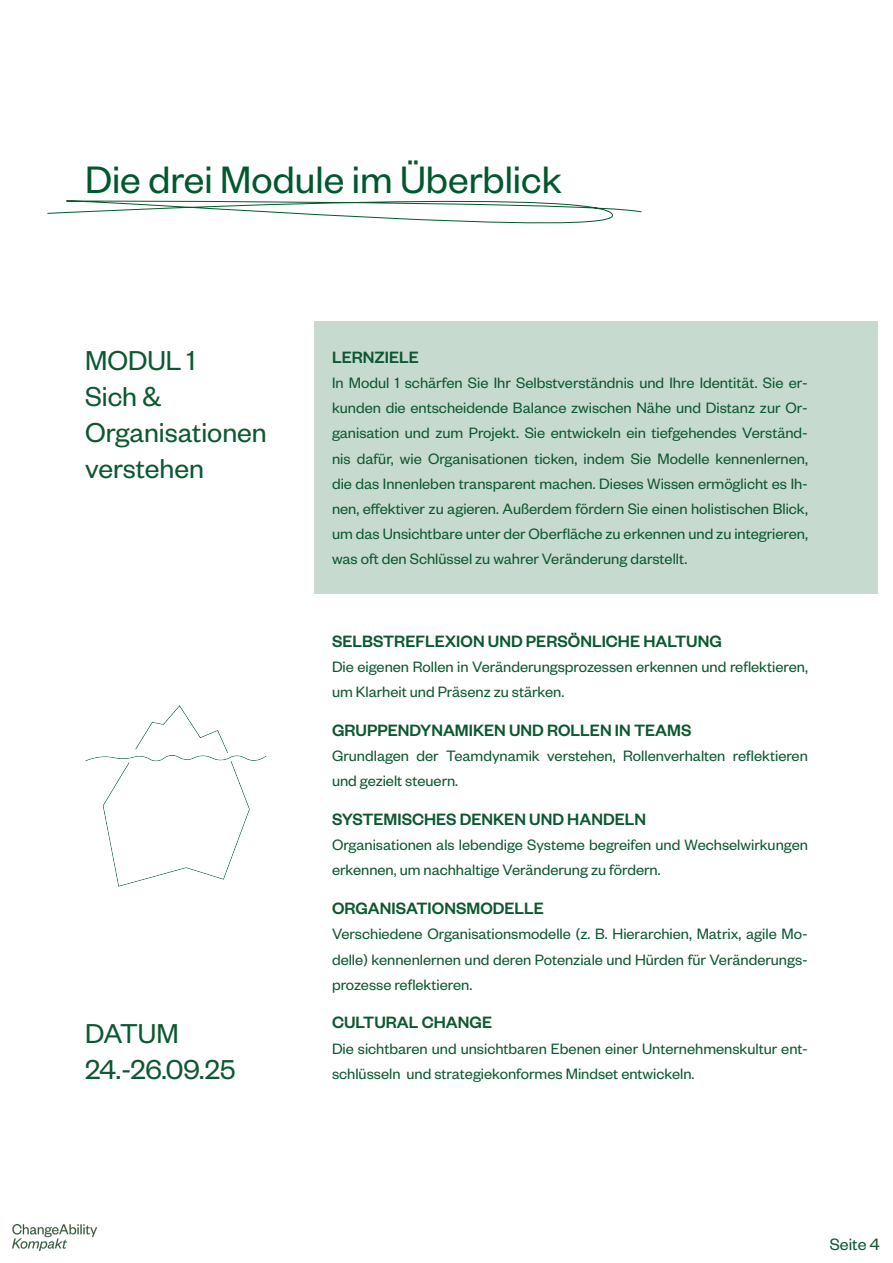
<style>
.page{position:relative;width:893px;height:1263px;background:#fff}
.page>*{position:absolute;margin:0;border:0;box-sizing:border-box;transform-origin:0 0}
.t1{font:42px "Founders Grotesk";color:#01582d}
.Einleitung{font:30px/36px "Founders Grotesk";color:#0c5830}
.H2_fett{font:500 18px "Founders Grotesk";color:#0c5830}
.t2{font:18px "Founders Grotesk";color:#0c5830}
.Fliesstext{font:16.5px/25.2px "Founders Grotesk";color:#0c5830}
.Fliesstext_block{font:16.5px/25.2px "Founders Grotesk";color:#0c5830;text-align:justify}
</style>
<div class="page">
<img style="left:13px;top:1225px;width:83px;height:25px">
<div style="left:314px;top:322px;width:564px;height:272px;background:#c7dad0"></div>
<svg style="left:47px;top:200px;width:595px;height:24px"></svg>
<img style="left:85px;top:706px;width:182px;height:181px">
<h1 class="t1" style="left:85px;top:154px;width:478px">Die drei Module im Überblick</h1>
<p class="Einleitung" style="left:85px;top:341px;width:183px">MODUL 1<br>Sich &amp;<br>Organisationen verstehen</p>
<p class="Einleitung" style="left:85px;top:1014px;width:152px">DATUM<br>24.-26.09.25</p>
<p class="H2_fett" style="left:332px;top:346px;width:88px">LERNZIELE</p>
<p class="Fliesstext_block" style="left:332px;top:369px;width:477px">In Modul 1 schärfen Sie Ihr Selbstverständnis und Ihre Identität. Sie er&shy;kunden die entscheidende Balance zwischen Nähe und Distanz zur Or&shy;ganisation und zum Projekt. Sie entwickeln ein tiefgehendes Verständ&shy;nis dafür, wie Organisationen ticken, indem Sie Modelle kennenlernen, die das Innenleben transparent machen. Dieses Wissen ermöglicht es Ih&shy;nen, effektiver zu agieren. Außerdem fördern Sie einen holistischen Blick, um das Unsichtbare unter der Oberfläche zu erkennen und zu integrieren, was oft den Schlüssel zu wahrer Veränderung darstellt.</p>
<p class="H2_fett" style="left:332px;top:630px;width:391px">SELBSTREFLEXION UND PERSÖNLICHE HALTUNG</p>
<p class="Fliesstext" style="left:332px;top:653px;width:477px">Die eigenen Rollen in Veränderungsprozessen erkennen und reflektieren, um Klarheit und Präsenz zu stärken.</p>
<p class="H2_fett" style="left:332px;top:719px;width:361px">GRUPPENDYNAMIKEN UND ROLLEN IN TEAMS</p>
<p class="Fliesstext" style="left:332px;top:742px;width:477px">Grundlagen der Teamdynamik verstehen, Rollenverhalten reflektieren und gezielt steuern.</p>
<p class="H2_fett" style="left:332px;top:808px;width:316px">SYSTEMISCHES DENKEN UND HANDELN</p>
<p class="Fliesstext" style="left:332px;top:831px;width:477px">Organisationen als lebendige Systeme begreifen und Wechselwirkungen erkennen, um nachhaltige Veränderung zu fördern.</p>
<p class="H2_fett" style="left:332px;top:897px;width:213px">ORGANISATIONSMODELLE</p>
<p class="Fliesstext" style="left:332px;top:921px;width:477px;text-align:justify">Verschiedene Organisationsmodelle (z. B. Hierarchien, Matrix, agile Mo&shy;delle) kennenlernen und deren Potenziale und Hürden für Veränderungs&shy;prozesse reflektieren.</p>
<p class="H2_fett" style="left:332px;top:1011px;width:162px">CULTURAL CHANGE</p>
<p class="Fliesstext" style="left:332px;top:1035px;width:477px">Die sichtbaren und unsichtbaren Ebenen einer Unternehmenskultur ent&shy;schlüsseln und strategiekonformes Mindset entwickeln.</p>
<p class="t2" style="left:830px;top:1233px;width:51px">Seite 4</p>
</div>
